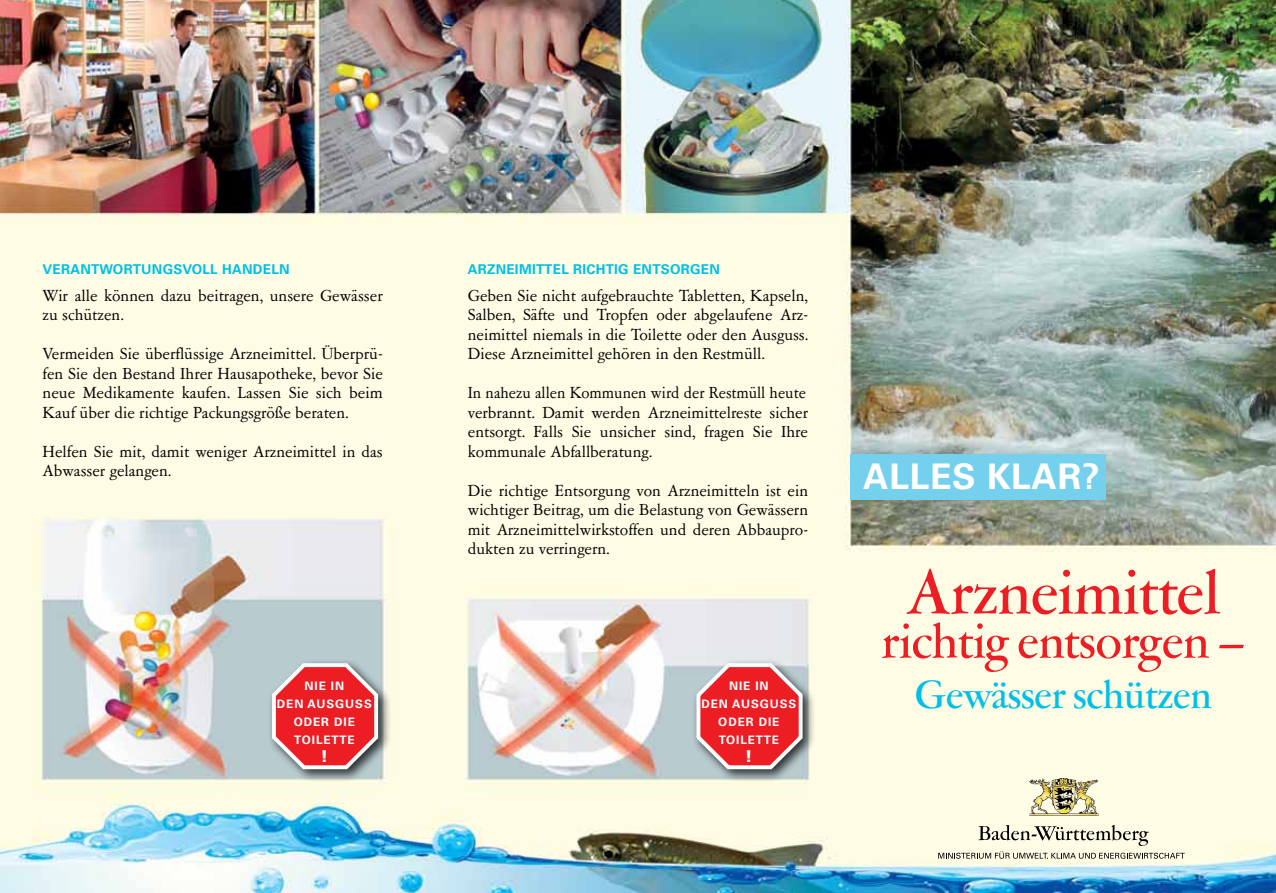
<style>
.page{position:relative;width:1276px;height:893px;background:#fff}
.page>*{position:absolute;margin:0;border:0;box-sizing:border-box;transform-origin:0 0}
.t1{font:500 69.3px "Garamont Amst SH";letter-spacing:.005em;color:#ed1d24}
.t2{font:500 54.15px "Garamont Amst SH";letter-spacing:.005em;color:#ed1d24}
.t3{font:500 44.1px "Garamont Amst SH";letter-spacing:.005em;color:#00c0e8}
.t4{font:700 35.25px "Univers LT";letter-spacing:.02em;color:#fff}
.t5{font:18px/19.5px "Garamont Amst SB";color:#000;text-align:justify}
.t6{font:18px/19.5px "Garamont Amst SB";color:#000;text-align:justify;scale:.96 1}
.t7{font:900 16.2px "Univers LT";color:#fff}
.t8{font:700 13.5px "Univers LT";letter-spacing:.02em;color:#00c0e8}
.t9{font:700 11.7px/18px "Univers LT";letter-spacing:.08em;color:#fff;text-align:center}
</style>
<div class="page">
<img style="left:0;top:0;width:1276px;height:893px">
<svg style="left:938px;top:825px;width:246px;height:34px;background:#dbd9c5"></svg>
<img style="left:1029px;top:778px;width:72px;height:38px">
<div style="left:267px;top:658px;width:124px;height:124px;background:#000;opacity:.75"></div>
<svg style="left:270px;top:661px;width:110px;height:110px;background:#dc555b"></svg>
<div style="left:691px;top:658px;width:124px;height:124px;background:#000;opacity:.75"></div>
<svg style="left:694px;top:661px;width:110px;height:110px;background:#de575c"></svg>
<div style="left:850px;top:454px;width:256px;height:46px;background:#74d0ed"></div>
<p class="t8" style="left:43px;top:261px;width:249px">VERANTWORTUNGSVOLL HANDELN</p>
<p class="t5" style="left:43px;top:286px;width:342px">Wir alle können dazu beitragen, unsere Gewässer zu schützen.</p>
<p class="t5" style="left:43px;top:345px;width:342px">Vermeiden Sie überflüssige Arzneimittel. Überprü&shy;fen Sie den Bestand Ihrer Hausapotheke, bevor Sie neue Medikamente kaufen. Lassen Sie sich beim Kauf über die richtige Packungsgröße beraten.</p>
<p class="t5" style="left:43px;top:442px;width:342px">Helfen Sie mit, damit weniger Arzneimittel in das<br>Abwasser gelangen.</p>
<p class="t9" style="left:277px;top:677px;width:96px">NIE IN<br>DEN AUSGUSS<br>ODER DIE<br>TOILETTE</p>
<p class="t7" style="left:321px;top:746px;width:9px">!</p>
<p class="t8" style="left:468px;top:261px;width:253px">ARZNEIMITTEL RICHTIG ENTSORGEN</p>
<p class="t5" style="left:468px;top:286px;width:342px">Geben Sie nicht aufgebrauchte Tabletten, Kapseln, Salben, Säfte und Tropfen oder abgelaufene Arz&shy;neimittel niemals in die Toilette oder den Ausguss.<br>Diese Arzneimittel gehören in den Restmüll.</p>
<p class="t6" style="left:468px;top:384px;width:356px">In nahezu allen Kommunen wird der Restmüll heute verbrannt. Damit werden Arzneimittelreste sicher entsorgt. Falls Sie unsicher sind, fragen Sie Ihre kommunale Abfallberatung.</p>
<p class="t5" style="left:468px;top:481px;width:342px">Die richtige Entsorgung von Arzneimitteln ist ein wichtiger Beitrag, um die Belastung von Gewässern mit Arzneimittelwirkstoffen und deren Abbaupro&shy;dukten zu verringern.</p>
<p class="t9" style="left:701px;top:677px;width:96px">NIE IN<br>DEN AUSGUSS<br>ODER DIE<br>TOILETTE</p>
<p class="t7" style="left:745px;top:746px;width:9px">!</p>
<h3 class="t4" style="left:863px;top:456px;width:238px">ALLES KLAR?</h3>
<h1 class="t1" style="left:906px;top:559px;width:315px">Arzneimittel</h1>
<h2 class="t2" style="left:881px;top:615px;width:365px">richtig entsorgen –</h2>
<h3 class="t3" style="left:915px;top:673px;width:298px">Gewässer schützen</h3>
</div>
